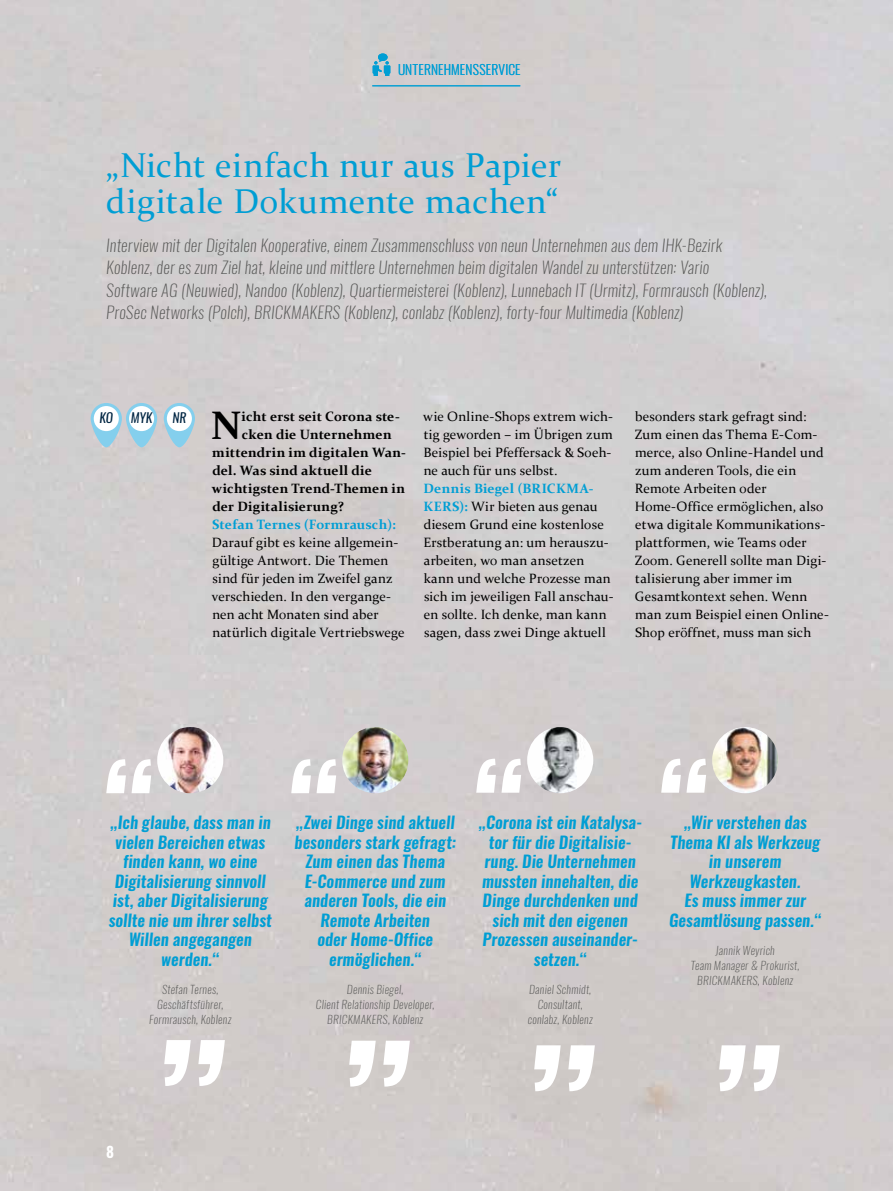
<style>
.page{position:relative;width:893px;height:1191px;background:#fff}
.page>*{position:absolute;margin:0;border:0;box-sizing:border-box;transform-origin:0 0}
.t1{font:700 39.9px "Constantia";color:#000}
.t2{font:34.5px/36px "Constantia";letter-spacing:.015em;color:#009ed4}
.t3{font:italic 600 16.5px/19.5px "Oswald";letter-spacing:.005em;color:#009ed4;text-align:center}
.t4{font:italic 200 16.5px/22.5px "Oswald";letter-spacing:.02em;color:#575756}
.t5{font:700 15px "Oswald";color:#fff}
.t6{font:13.5px/18px "Constantia";letter-spacing:.015em;color:#000}
.t7{font:700 13.5px "Constantia";letter-spacing:.02em;color:#000}
.t8{font:700 13.5px "Constantia";letter-spacing:.015em;color:#009ed4}
.t9{font:300 13.5px "Oswald";letter-spacing:.015em;color:#009ed4}
.t10{font:italic 13.2px "Oswald";color:#002542}
.t11{font:italic 200 11.25px/15px "Oswald";letter-spacing:.03em;color:#575756;text-align:center}
.s1{font-weight:700;color:#009ed4}
</style>
<div class="page">
<img style="left:0;top:0;width:893px;height:1191px">
<hr style="left:372px;top:85px;width:148px;height:1px;background:#009ed4">
<svg style="left:373px;top:53px;width:17px;height:23px"></svg>
<svg style="left:162px;top:1040px;width:63px;height:46px"></svg>
<svg style="left:106px;top:759px;width:47px;height:34px"></svg>
<img style="left:157px;top:727px;width:66px;height:66px;border-radius:33px">
<img style="left:342px;top:727px;width:66px;height:66px;border-radius:33px">
<img style="left:527px;top:727px;width:66px;height:66px;border-radius:33px">
<img style="left:712px;top:727px;width:66px;height:66px;border-radius:33px">
<svg style="left:347px;top:1040px;width:63px;height:46px"></svg>
<svg style="left:291px;top:759px;width:47px;height:34px"></svg>
<svg style="left:532px;top:1045px;width:63px;height:46px"></svg>
<svg style="left:476px;top:758px;width:47px;height:34px"></svg>
<svg style="left:717px;top:1045px;width:63px;height:46px"></svg>
<svg style="left:661px;top:758px;width:47px;height:34px"></svg>
<svg style="left:164px;top:403px;width:31px;height:44px"></svg>
<div style="left:167px;top:406px;width:25px;height:25px;background:#fff;border-radius:50%"></div>
<svg style="left:91px;top:403px;width:31px;height:44px"></svg>
<div style="left:94px;top:406px;width:25px;height:25px;background:#fff;border-radius:50%"></div>
<svg style="left:126px;top:403px;width:31px;height:44px"></svg>
<div style="left:129px;top:406px;width:25px;height:25px;background:#fff;border-radius:50%"></div>
<p class="t9" style="left:398px;top:60px;width:124px">UNTERNEHMENSSERVICE</p>
<h2 class="t2" style="left:106px;top:145px;width:457px">„Nicht einfach nur aus Papier digitale Dokumente machen“</h2>
<p class="t4" style="left:106px;top:233px;width:662px">Interview mit der Digitalen Kooperative, einem Zusammenschluss von neun Unternehmen aus dem IHK-Bezirk Koblenz, der es zum Ziel hat, kleine und mittlere Unternehmen beim digitalen Wandel zu unterstützen: Vario<br>Software AG (Neuwied), Nandoo (Koblenz), Quartiermeisterei (Koblenz), Lunnebach IT (Urmitz), Formrausch (Koblenz), ProSec Networks (Polch), BRICKMAKERS (Koblenz), conlabz (Koblenz), forty-four Multimedia (Koblenz)</p>
<p class="t10" style="left:99px;top:408px;width:15px">KO</p>
<p class="t10" style="left:131px;top:408px;width:23px">MYK</p>
<p class="t10" style="left:172px;top:408px;width:15px">NR</p>
<h1 class="t1" style="left:211px;top:398px;width:32px">N</h1>
<p class="t7" style="left:242px;top:407px;width:160px">icht erst seit Corona ste-</p>
<p class="t7" style="left:242px;top:425px;width:152px">cken die Unternehmen</p>
<p class="t7" style="left:212px;top:443px;width:195px">mittendrin im digitalen Wan-</p>
<p class="t7" style="left:212px;top:461px;width:161px">del. Was sind aktuell die</p>
<p class="t7" style="left:212px;top:479px;width:195px">wichtigsten Trend-Themen in</p>
<p class="t7" style="left:212px;top:497px;width:133px">der Digitalisierung?</p>
<p class="t8" style="left:212px;top:515px;width:185px">Stefan Ternes (Formrausch):</p>
<p class="t6" style="left:212px;top:533px;width:194px">Darauf gibt es keine allgemein&shy;gültige Antwort. Die Themen sind für jeden im Zweifel ganz verschieden. In den vergange&shy;nen acht Monaten sind aber natürlich digitale Vertriebswege</p>
<p class="t6" style="left:423px;top:407px;width:191px;text-align:justify">wie Online-Shops extrem wich&shy;tig geworden – im Übrigen zum Beispiel bei Pfeffersack &amp; Soeh&shy;ne auch für uns selbst.</p>
<p class="t6" style="left:423px;top:479px;width:192px"><span class="s1">Dennis Biegel (BRICKMA-<br>KERS):</span> Wir bieten aus genau diesem Grund eine kostenlose<br>Erstberatung an: um herauszu&shy;arbeiten, wo man ansetzen kann und welche Prozesse man sich im jeweiligen Fall anschau&shy;en sollte. Ich denke, man kann sagen, dass zwei Dinge aktuell</p>
<p class="t6" style="left:635px;top:406px;width:196px">besonders stark gefragt sind:<br>Zum einen das Thema E-Com&shy;merce, also Online-Handel und zum anderen Tools, die ein<br>Remote Arbeiten oder<br>Home-Office ermöglichen, also etwa digitale Kommunikations&shy;plattformen, wie Teams oder<br>Zoom. Generell sollte man Digi&shy;talisierung aber immer im<br>Gesamtkontext sehen. Wenn man zum Beispiel einen Online-<br>Shop eröffnet, muss man sich</p>
<p class="t3" style="left:109px;top:813px;width:165px">„Ich glaube, dass man in vielen Bereichen etwas finden kann, wo eine<br>Digitalisierung sinnvoll ist, aber Digitalisierung sollte nie um ihrer selbst<br>Willen angegangen werden.“</p>
<p class="t11" style="left:149px;top:981px;width:84px">Stefan Ternes,<br>Geschäftsführer,<br>Formrausch, Koblenz</p>
<p class="t3" style="left:294px;top:813px;width:163px">„Zwei Dinge sind aktuell besonders stark gefragt:<br>Zum einen das Thema<br>E-Commerce und zum anderen Tools, die ein<br>Remote Arbeiten<br>oder Home-Office ermöglichen.“</p>
<p class="t11" style="left:316px;top:981px;width:120px">Dennis Biegel,<br>Client Relationship Developer,<br>BRICKMAKERS, Koblenz</p>
<p class="t3" style="left:478px;top:813px;width:165px">„Corona ist ein Katalysa&shy;tor für die Digitalisie&shy;rung. Die Unternehmen mussten innehalten, die<br>Dinge durchdenken und sich mit den eigenen<br>Prozessen auseinander&shy;setzen.“</p>
<p class="t11" style="left:528px;top:981px;width:66px">Daniel Schmidt,<br>Consultant, conlabz, Koblenz</p>
<p class="t3" style="left:669px;top:813px;width:154px">„Wir verstehen das<br>Thema KI als Werkzeug in unserem<br>Werkzeugkasten.<br>Es muss immer zur<br>Gesamtlösung passen.“</p>
<p class="t11" style="left:691px;top:942px;width:110px">Jannik Weyrich<br>Team Manager &amp; Prokurist,<br>BRICKMAKERS, Koblenz</p>
<p class="t5" style="left:106px;top:1141px;width:9px">8</p>
</div>
